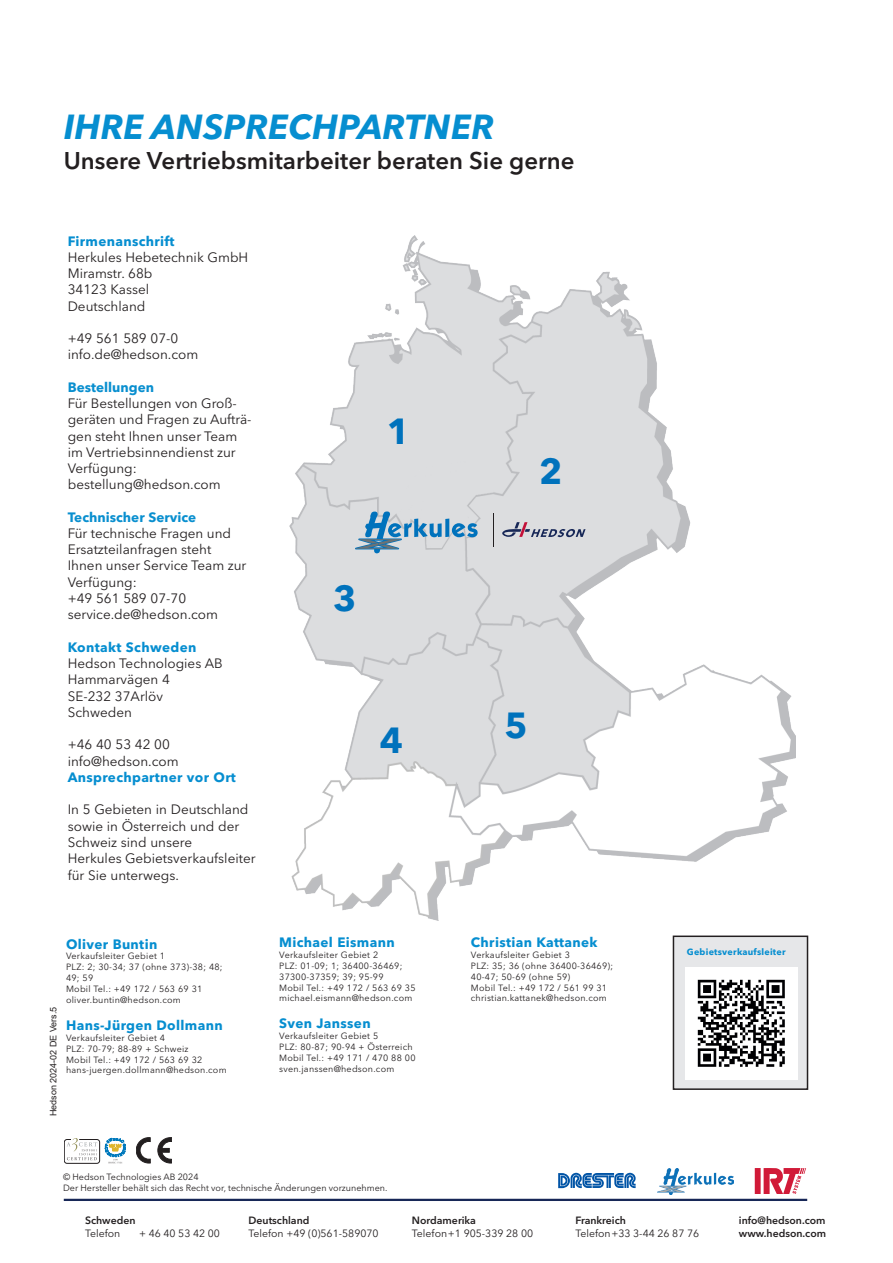
<style>
.page{position:relative;width:893px;height:1263px;background:#fff}
.page>*{position:absolute;margin:0;border:0;box-sizing:border-box;transform-origin:0 0}
.t1{font:700 36px "Avenir Next LT Pro";color:#0072bc}
.t2{font:italic 700 34.5px "Avenir Next LT Pro";color:#068ed0}
.t3{font:600 24px "Avenir Next LT Pro";color:#231f20}
.t4{font:13.5px/16.2px "Avenir Next LT Pro";color:#231f20}
.t5{font:700 13.5px "Avenir Next LT Pro";letter-spacing:.025em;color:#068ed0}
.t6{font:700 13.5px "Avenir Next LT Pro";color:#098fcf}
.t7{font:10.5px "Avenir Next LT Pro";color:#231f20}
.t8{font:600 10.5px/12.6px "Avenir Next LT Pro";color:#231f20}
.t9{font:9px/10.8px "Avenir Next LT Pro";letter-spacing:.025em;color:#231f20}
.t10{font:9px/10.8px "Avenir Next LT Pro";color:#231f20}
.t11{font:9px "Arial";color:#231f20}
.t12{font:700 9px "Avenir Next LT Pro";letter-spacing:.025em;color:#068ed0}
</style>
<div class="page">
<img style="left:289px;top:235px;width:506px;height:686px">
<svg style="left:499px;top:522px;width:87px;height:15px"></svg>
<hr style="left:493px;top:513px;width:1px;height:33px;background:#231f20">
<svg style="left:445px;top:518px;width:4px;height:19px"></svg>
<svg style="left:452px;top:523px;width:26px;height:14px"></svg>
<svg style="left:355px;top:511px;width:87px;height:42px"></svg>
<hr style="left:64px;top:1199px;width:743px;height:2px;background:#172757">
<svg style="left:67px;top:1138px;width:30px;height:22px"></svg>
<div style="left:64px;top:1139px;width:36px;height:24px;border:1px solid #231f20;border-radius:3px"></div>
<svg style="left:105px;top:1138px;width:21px;height:25px"></svg>
<svg style="left:136px;top:1137px;width:14px;height:26px"></svg>
<svg style="left:158px;top:1137px;width:14px;height:26px"></svg>
<svg style="left:558px;top:1173px;width:78px;height:15px"></svg>
<img style="left:657px;top:1168px;width:76px;height:26px">
<div style="left:755px;top:1168px;width:6px;height:26px;background:#d11a38"></div>
<svg style="left:764px;top:1168px;width:42px;height:26px"></svg>
<div style="left:673px;top:936px;width:134px;height:153px;background:#e6e7e9"></div>
<div style="left:673px;top:935px;width:135px;height:155px;border:2px solid #231f20"></div>
<img style="left:685px;top:967px;width:113px;height:113px">
<h2 class="t2" style="left:64px;top:106px;width:432px">IHRE ANSPRECHPARTNER</h2>
<h3 class="t3" style="left:64px;top:146px;width:512px">Unsere Vertriebsmitarbeiter beraten Sie gerne</h3>
<h3 class="t5" style="left:68px;top:233px;width:108px">Firmenanschrift</h3>
<h3 class="t4" style="left:68px;top:249px;width:182px">Herkules Hebetechnik GmbH<br>Miramstr. 68b<br>34123 Kassel<br>Deutschland</h3>
<h3 class="t4" style="left:68px;top:330px;width:132px">+49 561 589 07-0 info.de@hedson.com</h3>
<h3 class="t6" style="left:68px;top:379px;width:88px">Bestellungen</h3>
<h3 class="t4" style="left:68px;top:395px;width:185px">Für Bestellungen von Groß&shy;geräten und Fragen zu Aufträ&shy;gen steht Ihnen unser Team im Vertriebsinnendienst zur<br>Verfügung: bestellung@hedson.com</h3>
<h3 class="t6" style="left:68px;top:509px;width:130px">Technischer Service</h3>
<h3 class="t4" style="left:68px;top:525px;width:180px">Für technische Fragen und<br>Ersatzteilanfragen steht<br>Ihnen unser Service Team zur<br>Verfügung:<br>+49 561 589 07-70 service.de@hedson.com</h3>
<h3 class="t5" style="left:68px;top:639px;width:130px">Kontakt Schweden</h3>
<h3 class="t4" style="left:68px;top:655px;width:157px">Hedson Technologies AB<br>Hammarvägen 4<br>SE-232 37Arlöv<br>Schweden</h3>
<h3 class="t4" style="left:68px;top:736px;width:112px">+46 40 53 42 00 info@hedson.com</h3>
<h3 class="t5" style="left:68px;top:769px;width:170px">Ansprechpartner vor Ort</h3>
<h3 class="t4" style="left:68px;top:802px;width:189px">In 5 Gebieten in Deutschland sowie in Österreich und der<br>Schweiz sind unsere<br>Herkules Gebietsverkaufsleiter für Sie unterwegs.</h3>
<p class="t11" style="left:47px;top:1116px;width:111px;rotate:-90deg">Hedson 2024-02 DE Vers.5</p>
<h3 class="t5" style="left:66px;top:936px;width:93px">Oliver Buntin</h3>
<p class="t9" style="left:66px;top:951px;width:158px">Verkaufsleiter Gebiet 1<br>PLZ: 2; 30-34; 37 (ohne 373)-38; 48;<br>49; 59<br>Mobil Tel.: +49 172 / 563 69 31 oliver.buntin@hedson.com</p>
<h3 class="t5" style="left:66px;top:1017px;width:158px">Hans-Jürgen Dollmann</h3>
<p class="t9" style="left:66px;top:1032px;width:162px">Verkaufsleiter Gebiet 4<br>PLZ: 70-79; 88-89 + Schweiz<br>Mobil Tel.: +49 172 / 563 69 32 hans-juergen.dollmann@hedson.com</p>
<h1 class="t1" style="left:387px;top:409px;width:25px">1</h1>
<h1 class="t1" style="left:333px;top:576px;width:25px">3</h1>
<h1 class="t1" style="left:380px;top:718px;width:25px">4</h1>
<h3 class="t5" style="left:279px;top:934px;width:117px">Michael Eismann</h3>
<p class="t9" style="left:279px;top:949px;width:138px">Verkaufsleiter Gebiet 2<br>PLZ: 01-09; 1; 36400-36469;<br>37300-37359; 39; 95-99<br>Mobil Tel.: +49 172 / 563 69 35 michael.eismann@hedson.com</p>
<h3 class="t5" style="left:279px;top:1015px;width:93px">Sven Janssen</h3>
<p class="t9" style="left:279px;top:1031px;width:138px">Verkaufsleiter Gebiet 5<br>PLZ: 80-87; 90-94 + Österreich<br>Mobil Tel.: +49 171 / 470 88 00 sven.janssen@hedson.com</p>
<p class="t10" style="left:63px;top:1171px;width:326px">© Hedson Technologies AB 2024<br>Der Hersteller behält sich das Recht vor, technische Änderungen vorzunehmen.</p>
<h1 class="t1" style="left:539px;top:449px;width:25px">2</h1>
<h1 class="t1" style="left:505px;top:704px;width:25px">5</h1>
<h3 class="t5" style="left:471px;top:934px;width:128px">Christian Kattanek</h3>
<p class="t9" style="left:471px;top:949px;width:144px">Verkaufsleiter Gebiet 3<br>PLZ: 35; 36 (ohne 36400-36469);<br>40-47; 50-69 (ohne 59)<br>Mobil Tel.: +49 172 / 561 99 31 christian.kattanek@hedson.com</p>
<p class="t12" style="left:687px;top:946px;width:100px">Gebietsverkaufsleiter</p>
<p class="t8" style="left:85px;top:1214px;width:52px">Schweden</p>
<p class="t7" style="left:85px;top:1227px;width:37px">Telefon</p>
<p class="t7" style="left:139px;top:1227px;width:83px">+ 46 40 53 42 00</p>
<p class="t8" style="left:248px;top:1214px;width:63px">Deutschland</p>
<p class="t7" style="left:248px;top:1227px;width:132px">Telefon +49 (0)561-589070</p>
<p class="t8" style="left:412px;top:1214px;width:66px">Nordamerika</p>
<p class="t7" style="left:412px;top:1227px;width:123px">Telefon+1 905-339 28 00</p>
<p class="t8" style="left:575px;top:1214px;width:52px">Frankreich</p>
<p class="t7" style="left:575px;top:1227px;width:125px">Telefon+33 3-44 26 87 76</p>
<p class="t8" style="left:739px;top:1214px;width:89px">info@hedson.com www.hedson.com</p>
</div>
